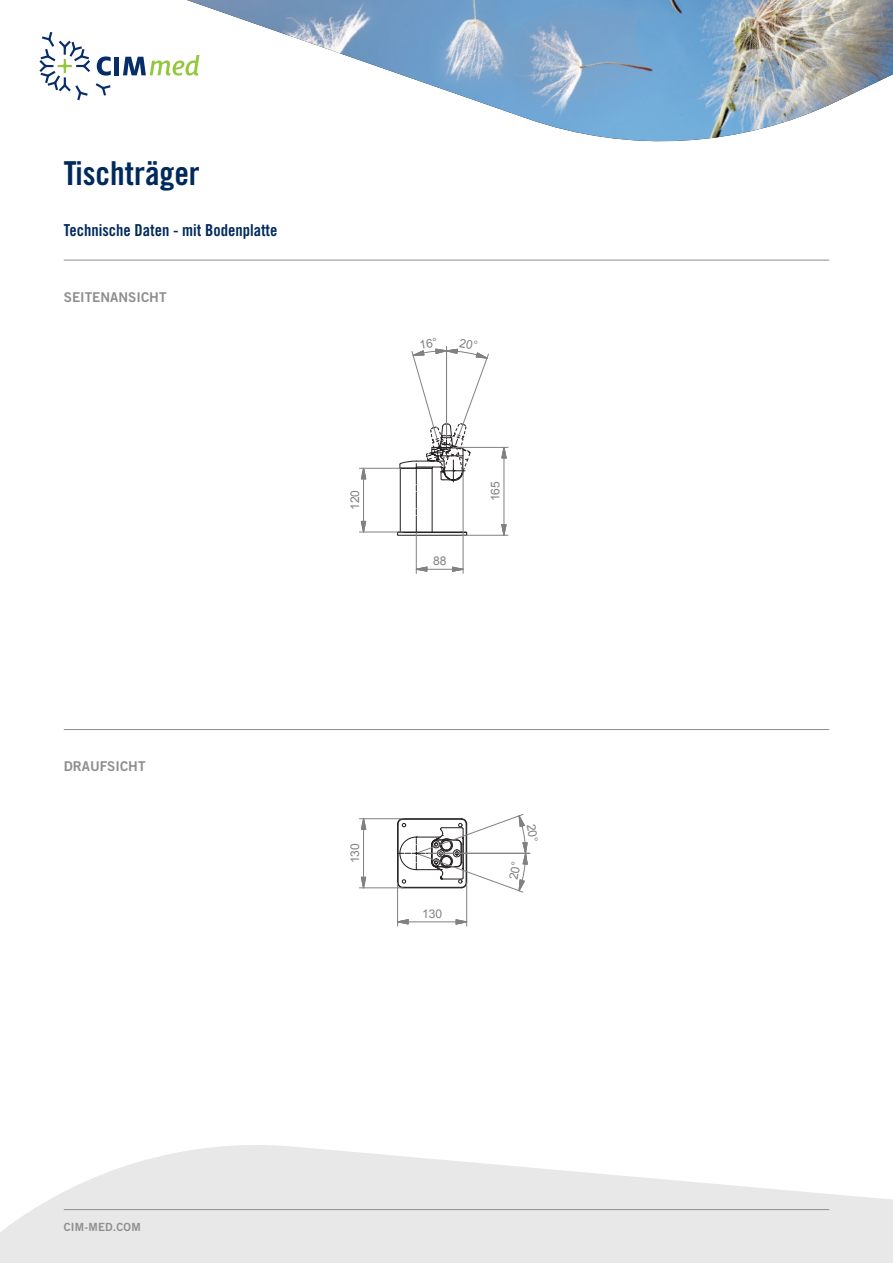
<style>
.page{position:relative;width:893px;height:1263px;background:#fff}
.page>*{position:absolute;margin:0;border:0;box-sizing:border-box;transform-origin:0 0}
.t1{font:33px "Trade Gothic LT Std Bd Cn 20";color:#002a5b}
.t2{font:16.5px "Trade Gothic LT Std Bd Cn 20";color:#002a5b}
.t3{font:13.5px "Trade Gothic LT Std Bd 2";color:#8e8e8f}
.t4{font:12px "Arial";letter-spacing:-.005em;color:#808180}
.t5{font:11.25px "Trade Gothic LT Std Bd 2";letter-spacing:.02em;color:#8e8e8f}
</style>
<div class="page">
<img style="left:187px;top:0;width:706px;height:142px">
<svg style="left:0;top:1145px;width:893px;height:118px;fill:#e9e8e8"></svg>
<hr style="left:64px;top:260px;width:765px;height:1px;background:#8e8e8f">
<hr style="left:64px;top:729px;width:765px;height:1px;background:#8e8e8f">
<hr style="left:64px;top:1209px;width:765px;height:1px;background:#8e8e8f">
<svg style="left:96px;top:83px;width:15px;height:13px"></svg>
<svg style="left:97px;top:56px;width:14px;height:20px"></svg>
<div style="left:114px;top:57px;width:5px;height:18px;background:#052d69"></div>
<svg style="left:123px;top:55px;width:76px;height:21px"></svg>
<svg style="left:39px;top:32px;width:51px;height:68px"></svg>
<svg style="left:361px;top:467px;width:5px;height:13px"></svg>
<svg style="left:361px;top:521px;width:5px;height:11px"></svg>
<hr style="left:363px;top:479px;width:1px;height:42px;background:#808180">
<hr style="left:359px;top:468px;width:41px;height:1px;background:#808180">
<hr style="left:359px;top:532px;width:44px;height:1px;background:#808180">
<svg style="left:501px;top:446px;width:6px;height:16px"></svg>
<svg style="left:501px;top:524px;width:6px;height:11px"></svg>
<hr style="left:504px;top:458px;width:1px;height:67px;background:#808180">
<hr style="left:461px;top:535px;width:47px;height:1px;background:#808180">
<hr style="left:453px;top:447px;width:55px;height:1px;background:#808180">
<svg style="left:415px;top:567px;width:48px;height:5px"></svg>
<hr style="left:416px;top:533px;width:1px;height:40px;background:#808180">
<hr style="left:463px;top:471px;width:1px;height:102px;background:#808180">
<svg style="left:361px;top:877px;width:5px;height:12px"></svg>
<svg style="left:361px;top:819px;width:5px;height:11px"></svg>
<hr style="left:363px;top:829px;width:1px;height:48px;background:#808180">
<hr style="left:359px;top:818px;width:44px;height:1px;background:#808180">
<hr style="left:359px;top:887px;width:44px;height:1px;background:#808180">
<svg style="left:398px;top:919px;width:11px;height:5px"></svg>
<svg style="left:456px;top:919px;width:12px;height:5px"></svg>
<hr style="left:408px;top:922px;width:48px;height:1px;background:#808180">
<hr style="left:397px;top:883px;width:1px;height:43px;background:#808180">
<hr style="left:466px;top:883px;width:1px;height:43px;background:#808180">
<svg style="left:397px;top:346px;width:92px;height:190px"></svg>
<svg style="left:397px;top:814px;width:134px;height:79px"></svg>
<h1 class="t1" style="left:64px;top:154px;width:138px">Tischträger</h1>
<p class="t2" style="left:64px;top:220px;width:215px">Technische Daten - mit Bodenplatte</p>
<p class="t3" style="left:64px;top:288px;width:104px">SEITENANSICHT</p>
<p class="t4" style="left:347px;top:510px;width:21px;rotate:-90deg">120</p>
<p class="t4" style="left:433px;top:553px;width:15px">88</p>
<p class="t4" style="left:487px;top:501px;width:21px;rotate:-90deg">165</p>
<p class="t3" style="left:64px;top:758px;width:83px">DRAUFSICHT</p>
<p class="t4" style="left:347px;top:863px;width:22px;rotate:-90deg">130</p>
<p class="t4" style="left:422px;top:905px;width:22px">130</p>
<p class="t5" style="left:64px;top:1220px;width:78px">CIM-MED.COM</p>
</div>
